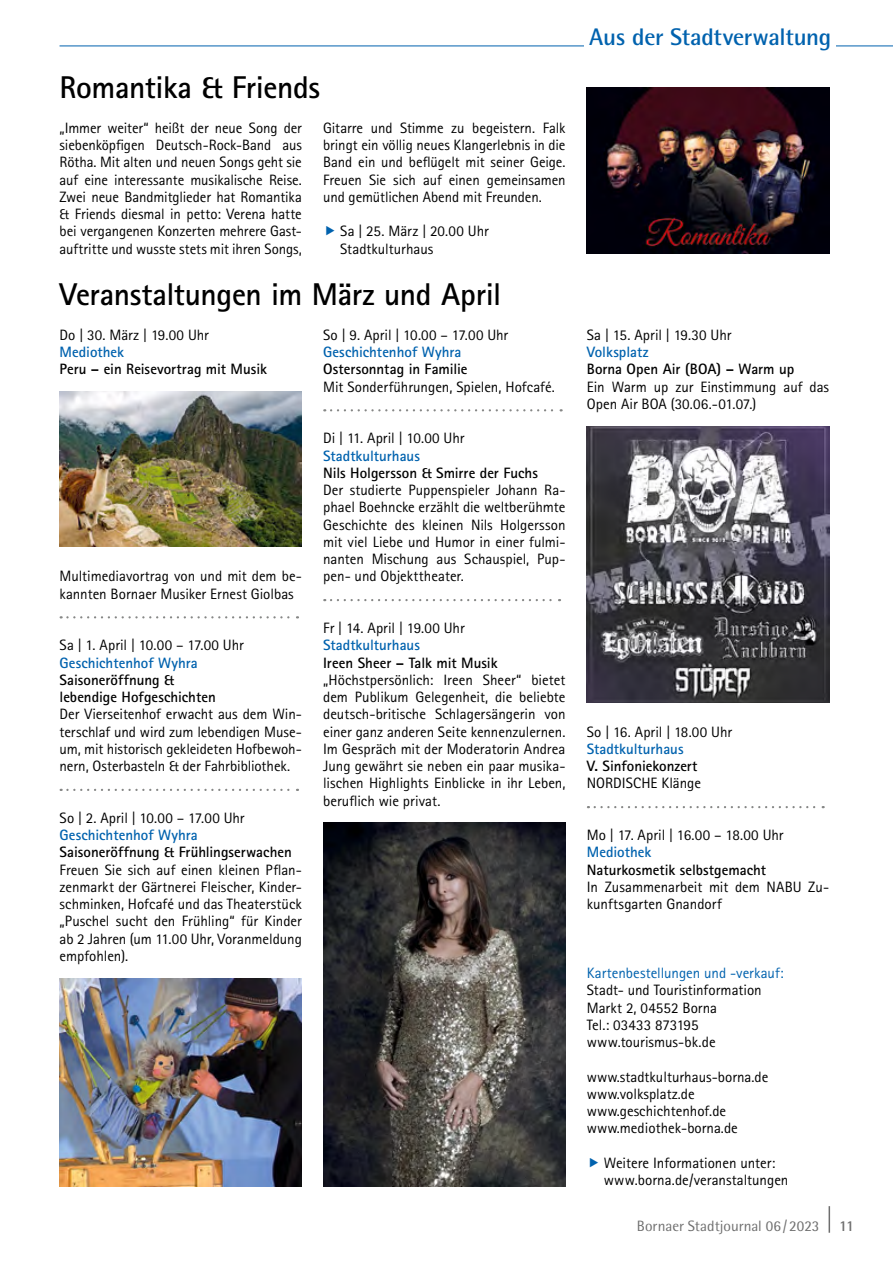
<style>
.page{position:relative;width:893px;height:1263px;background:#fff}
.page>*{position:absolute;margin:0;border:0;box-sizing:border-box;transform-origin:0 0}
.t1{font:700 31.5px "Rotis Sans Serif Std";letter-spacing:-.015em;color:#000}
.t2{font:700 24px "Rotis Semi Sans Std";letter-spacing:-.01em;color:#0062ae}
.t3{font:15px/17.2px "Rotis Sans Serif Std";color:#000}
.t4{font:700 15px/17.2px "Rotis Sans Serif Std";color:#000}
.t5{font:700 15px "Rotis Sans Serif Std";color:#0062ae}
.t6{font:15px "Rotis Sans Serif Std";color:#0062ae}
.t7{font:15px "Rotis Semi Sans Std";color:#6e6e6e}
.t8{font:700 15px "Rotis Semi Sans Std";color:#6e6e6e}
</style>
<div class="page">
<svg style="left:829px;top:1206px;width:1px;height:27px"></svg>
<hr style="left:60px;top:46px;width:833px;height:1px;background:#0062ae">
<div style="left:584px;top:28px;width:252px;height:24px;background:#fff"></div>
<svg style="left:61px;top:616px;width:237px;height:2px"></svg>
<svg style="left:61px;top:789px;width:237px;height:2px"></svg>
<svg style="left:331px;top:409px;width:231px;height:2px"></svg>
<svg style="left:331px;top:599px;width:229px;height:2px"></svg>
<svg style="left:595px;top:806px;width:229px;height:2px"></svg>
<img style="left:587px;top:87px;width:242px;height:167px">
<img style="left:60px;top:392px;width:242px;height:155px">
<img style="left:60px;top:978px;width:242px;height:208px">
<img style="left:323px;top:823px;width:243px;height:363px">
<img style="left:587px;top:426px;width:242px;height:276px">
<h1 class="t1" style="left:60px;top:68px;width:262px">Romantika &amp; Friends</h1>
<p class="t3" style="left:60px;top:119px;width:244px;text-align:justify">„Immer weiter“ heißt der neue Song der siebenköpfigen Deutsch-Rock-Band aus Rötha. Mit alten und neuen Songs geht sie auf eine interessante musikalische Reise.<br>Zwei neue Bandmitglieder hat Romantika &amp; Friends diesmal in petto: Verena hatte bei vergangenen Konzerten mehrere Gast&shy;auftritte und wusste stets mit ihren Songs,</p>
<p class="t3" style="left:323px;top:119px;width:244px;text-align:justify">Gitarre und Stimme zu begeistern. Falk bringt ein völlig neues Klangerlebnis in die Band ein und beflügelt mit seiner Geige.<br>Freuen Sie sich auf einen gemeinsamen und gemütlichen Abend mit Freunden.</p>
<p class="t3" style="left:340px;top:222px;width:150px">Sa | 25. März | 20.00 Uhr<br>Stadtkulturhaus</p>
<h1 class="t1" style="left:60px;top:275px;width:443px">Veranstaltungen im März und April</h1>
<p class="t3" style="left:60px;top:326px;width:151px">Do | 30. März | 19.00 Uhr</p>
<p class="t5" style="left:60px;top:342px;width:66px">Mediothek</p>
<p class="t4" style="left:60px;top:360px;width:209px">Peru – ein Reisevortrag mit Musik</p>
<p class="t3" style="left:60px;top:567px;width:244px">Multimediavortrag von und mit dem be&shy;kannten Bornaer Musiker Ernest Giolbas</p>
<p class="t3" style="left:60px;top:636px;width:186px">Sa | 1. April | 10.00 – 17.00 Uhr</p>
<p class="t5" style="left:60px;top:653px;width:140px">Geschichtenhof Wyhra</p>
<p class="t4" style="left:60px;top:671px;width:158px">Saisoneröffnung &amp; lebendige Hofgeschichten</p>
<p class="t3" style="left:60px;top:705px;width:244px;text-align:justify">Der Vierseitenhof erwacht aus dem Win&shy;terschlaf und wird zum lebendigen Muse&shy;um, mit historisch gekleideten Hofbewoh&shy;nern, Osterbasteln &amp; der Fahrbibliothek.</p>
<p class="t3" style="left:60px;top:809px;width:187px">So | 2. April | 10.00 – 17.00 Uhr</p>
<p class="t5" style="left:60px;top:825px;width:140px">Geschichtenhof Wyhra</p>
<p class="t4" style="left:60px;top:843px;width:234px">Saisoneröffnung &amp; Frühlingserwachen</p>
<p class="t3" style="left:60px;top:861px;width:244px;text-align:justify">Freuen Sie sich auf einen kleinen Pflan&shy;zenmarkt der Gärtnerei Fleischer, Kinder&shy;schminken, Hofcafé und das Theaterstück „Puschel sucht den Frühling“ für Kinder ab 2 Jahren (um 11.00 Uhr, Voranmeldung empfohlen).</p>
<p class="t3" style="left:323px;top:326px;width:187px">So | 9. April | 10.00 – 17.00 Uhr</p>
<p class="t5" style="left:323px;top:342px;width:140px">Geschichtenhof Wyhra</p>
<p class="t4" style="left:323px;top:360px;width:146px">Ostersonntag in Familie</p>
<p class="t3" style="left:323px;top:378px;width:233px">Mit Sonderführungen, Spielen, Hofcafé.</p>
<p class="t3" style="left:323px;top:429px;width:143px">Di | 11. April | 10.00 Uhr</p>
<p class="t5" style="left:323px;top:446px;width:98px">Stadtkulturhaus</p>
<p class="t4" style="left:323px;top:464px;width:216px">Nils Holgersson &amp; Smirre der Fuchs</p>
<p class="t3" style="left:323px;top:481px;width:244px;text-align:justify">Der studierte Puppenspieler Johann Ra&shy;phael Boehncke erzählt die weltberühmte Geschichte des kleinen Nils Holgersson mit viel Liebe und Humor in einer fulmi&shy;nanten Mischung aus Schauspiel, Pup&shy;pen- und Objekttheater.</p>
<p class="t3" style="left:323px;top:619px;width:143px">Fr | 14. April | 19.00 Uhr</p>
<p class="t5" style="left:323px;top:636px;width:98px">Stadtkulturhaus</p>
<p class="t4" style="left:323px;top:654px;width:176px">Ireen Sheer – Talk mit Musik</p>
<p class="t3" style="left:323px;top:671px;width:244px;text-align:justify">„Höchstpersönlich: Ireen Sheer“ bietet dem Publikum Gelegenheit, die beliebte deutsch-britische Schlagersängerin von einer ganz anderen Seite kennenzulernen.<br>Im Gespräch mit der Moderatorin Andrea Jung gewährt sie neben ein paar musika&shy;lischen Highlights Einblicke in ihr Leben, beruflich wie privat.</p>
<h2 class="t2" style="left:589px;top:22px;width:244px">Aus der Stadtverwaltung</h2>
<p class="t3" style="left:587px;top:326px;width:146px">Sa | 15. April | 19.30 Uhr</p>
<p class="t5" style="left:587px;top:342px;width:63px">Volksplatz</p>
<p class="t4" style="left:587px;top:360px;width:209px">Borna Open Air (BOA) – Warm up</p>
<p class="t3" style="left:587px;top:378px;width:244px">Ein Warm up zur Einstimmung auf das<br>Open Air BOA (30.06.-01.07.)</p>
<p class="t3" style="left:587px;top:723px;width:147px">So | 16. April | 18.00 Uhr</p>
<p class="t5" style="left:587px;top:739px;width:98px">Stadtkulturhaus</p>
<p class="t4" style="left:587px;top:757px;width:112px">V. Sinfoniekonzert</p>
<p class="t3" style="left:587px;top:774px;width:116px">NORDISCHE Klänge</p>
<p class="t3" style="left:587px;top:826px;width:198px">Mo | 17. April | 16.00 – 18.00 Uhr</p>
<p class="t5" style="left:587px;top:843px;width:66px">Mediothek</p>
<p class="t4" style="left:587px;top:861px;width:181px">Naturkosmetik selbstgemacht</p>
<p class="t3" style="left:587px;top:878px;width:244px">In Zusammenarbeit mit dem NABU Zu&shy;kunftsgarten Gnandorf</p>
<p class="t6" style="left:587px;top:964px;width:198px">Kartenbestellungen und -verkauf:</p>
<p class="t3" style="left:587px;top:981px;width:176px">Stadt- und Touristinformation<br>Markt 2, 04552 Borna<br>Tel.: 03433 873195 www.tourismus-bk.de</p>
<p class="t3" style="left:587px;top:1068px;width:183px">www.stadtkulturhaus-borna.de www.volksplatz.de www.geschichtenhof.de www.mediothek-borna.de</p>
<p class="t3" style="left:604px;top:1154px;width:186px">Weitere Informationen unter: www.borna.de/veranstaltungen</p>
<p class="t7" style="left:637px;top:1217px;width:184px">Bornaer Stadtjournal 06/2023</p>
<p class="t8" style="left:839px;top:1217px;width:16px">11</p>
</div>
